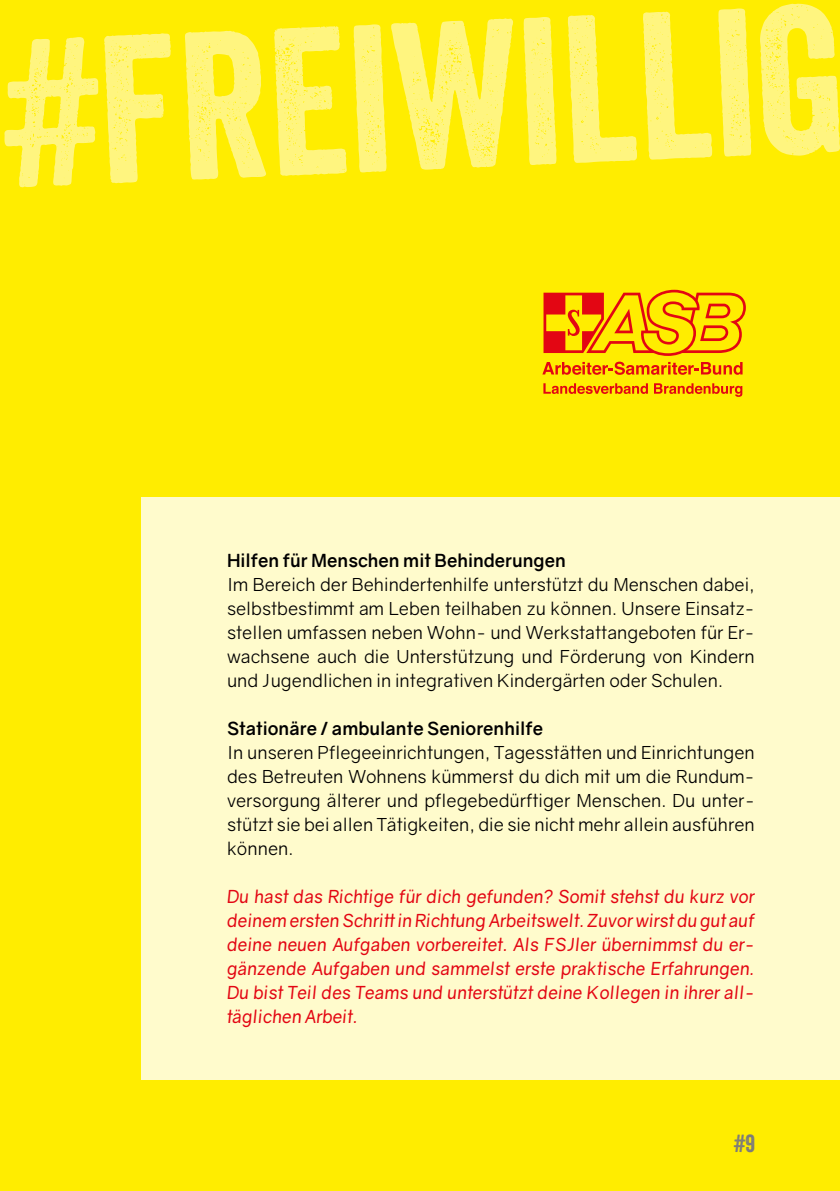
<style>
.page{position:relative;width:840px;height:1191px;background:#fff}
.page>*{position:absolute;margin:0;border:0;box-sizing:border-box;transform-origin:0 0}
.t1{font:24px "Veneer";color:#7c7b7b}
.t2{font:18px/24px "Gravity";color:#000;text-align:justify}
.t3{font:italic 18px/24px "Gravity";color:#e30613;text-align:justify}
.t4{font:700 18px "Gravity";color:#000}
</style>
<div class="page">
<div style="left:0;top:0;width:839px;height:1191px;background:#ffed00"></div>
<div style="left:142px;top:497px;width:697px;height:582px;background:#fffbcc"></div>
<svg style="left:4px;top:4px;width:835px;height:183px"></svg>
<svg style="left:543px;top:290px;width:202px;height:66px"></svg>
<svg style="left:542px;top:362px;width:200px;height:13px"></svg>
<svg style="left:543px;top:383px;width:104px;height:11px"></svg>
<svg style="left:654px;top:383px;width:88px;height:14px"></svg>
<p class="t4" style="left:227px;top:549px;width:340px">Hilfen für Menschen mit Behinderungen</p>
<p class="t2" style="left:227px;top:573px;width:529px">Im Bereich der Behindertenhilfe unterstützt du Menschen dabei, selbstbestimmt am Leben teilhaben zu können. Unsere Einsatz&shy;stellen umfassen neben Wohn- und Werkstattangeboten für Er&shy;wachsene auch die Unterstützung und Förderung von Kindern und Jugendlichen in integrativen Kindergärten oder Schulen.</p>
<p class="t4" style="left:227px;top:717px;width:317px">Stationäre / ambulante Seniorenhilfe</p>
<p class="t2" style="left:227px;top:741px;width:529px">In unseren Pflegeeinrichtungen, Tagesstätten und Einrichtungen des Betreuten Wohnens kümmerst du dich mit um die Rundum&shy;versorgung älterer und pflegebedürftiger Menschen. Du unter&shy;stützt sie bei allen Tätigkeiten, die sie nicht mehr allein ausführen können.</p>
<p class="t3" style="left:227px;top:885px;width:529px">Du hast das Richtige für dich gefunden? Somit stehst du kurz vor deinem ersten Schritt in Richtung Arbeitswelt. Zuvor wirst du gut auf deine neuen Aufgaben vorbereitet. Als FSJler übernimmst du er&shy;gänzende Aufgaben und sammelst erste praktische Erfahrungen.<br>Du bist Teil des Teams und unterstützt deine Kollegen in ihrer all&shy;täglichen Arbeit.</p>
<h1 class="t1" style="left:733px;top:1128px;width:22px">#9</h1>
</div>
